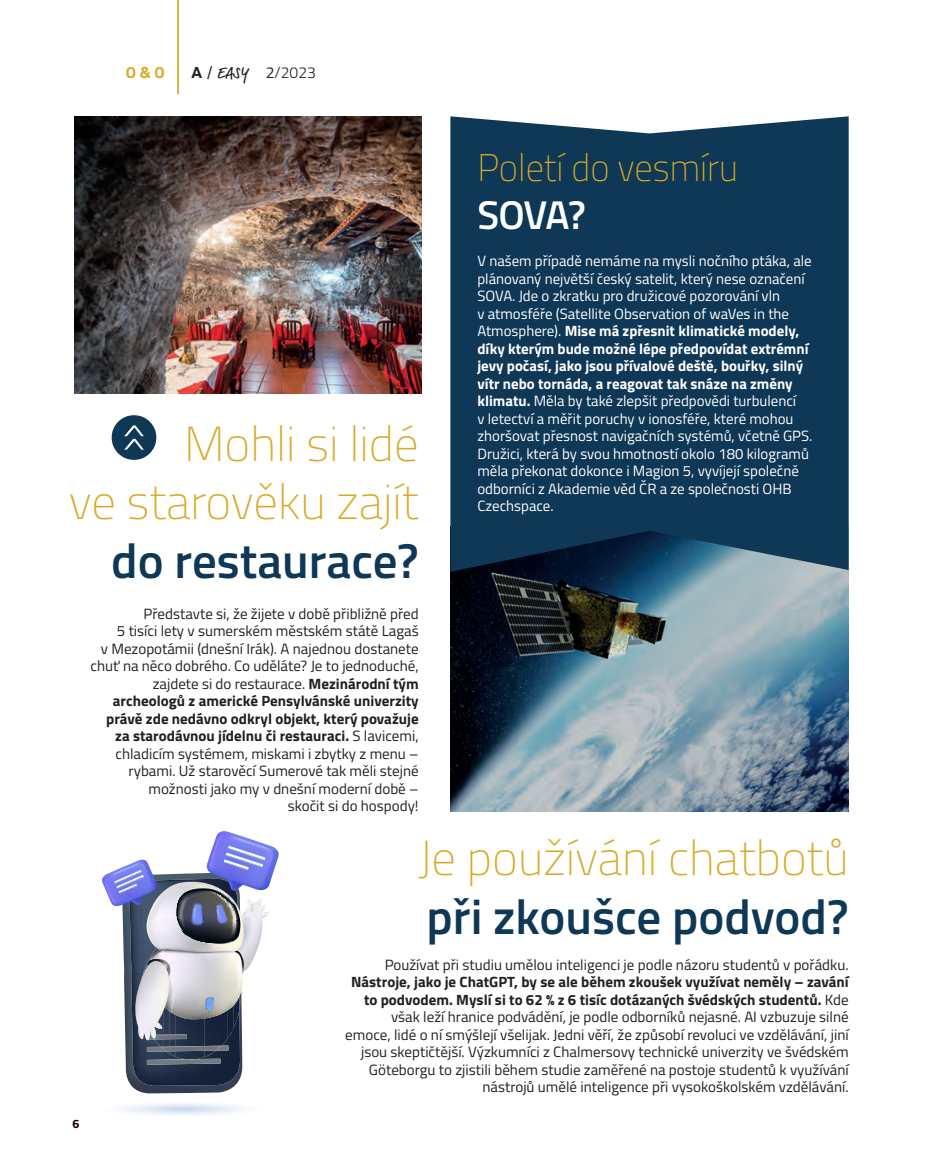
<style>
.page{position:relative;width:943px;height:1166px;background:#fff}
.page>*{position:absolute;margin:0;border:0;box-sizing:border-box;transform-origin:0 0}
.Medzititulok{font:100 49px/58.8px "Titillium";color:#d8aa27;text-align:right}
.Medzititulok-2{font:600 49px "Titillium";color:#0f3756}
.Medzititulok-3{font:600 40.25px "Titillium";color:#fff}
.Medzititulok-4{font:100 38.5px "Titillium";color:#d8aa27;scale:.95 1}
.t1{font:300 15.75px "Titillium";color:#231f20}
.t2{font:700 15.75px "Titillium";color:#d8aa27}
.Perex{font:14.88px/17.5px "Titillium";color:#231f20;text-align:right}
.Perex-2{font:14.88px/17.5px "Titillium";color:#fff}
.t3{font:700 12.25px "Titillium";color:#1b0100}
.s1{font-family:"Motiva Sans";font-weight:700}
.s2{font-family:"Motiva Sans";font-weight:400}
.s3{font-family:"Market Pro";font-weight:400}
.s4{font-weight:400}
.s5{font-weight:700}
</style>
<div class="page">
<hr style="left:177px;top:0;width:2px;height:94px;background:#d8aa27">
<svg style="left:121px;top:1103px;width:124px;height:12px"></svg>
<svg style="left:102px;top:831px;width:177px;height:262px"></svg>
<img style="left:450px;top:572px;width:398px;height:240px">
<div style="left:450px;top:116px;width:398px;height:456px;background:#0f3756"></div>
<img style="left:74px;top:116px;width:348px;height:278px">
<svg style="left:112px;top:415px;width:44px;height:45px"></svg>
<p class="t2" style="left:126px;top:60px;width:40px">O &amp; O</p>
<p class="t1" style="left:191px;top:61px;width:126px"><span class="s1">A</span> <span class="s2">/</span> <span class="s3">EASY</span> <span class="s4">2</span>/2023</p>
<p class="Medzititulok" style="left:69px;top:412px;width:351px">Mohli si lidé<br>ve starověku zajít</p>
<p class="Medzititulok-2" style="left:111px;top:524px;width:309px">do restaurace?</p>
<p class="Perex" style="left:91px;top:604px;width:329px">Představte si, že žijete v době přibližně před<br>5 tisíci lety v sumerském městském státě Lagaš<br>v Mezopotámii (dnešní Irák). A najednou dostanete chuť na něco dobrého. Co uděláte? Je to jednoduché, zajdete si do restaurace. <span class="s5">Mezinárodní tým archeologů z americké Pensylvánské univerzity právě zde nedávno odkryl objekt, který považuje za starodávnou jídelnu či restauraci.</span> S lavicemi, chladicím systémem, miskami i zbytky z menu – rybami. Už starověcí Sumerové tak měli stejné možnosti jako my v dnešní moderní době –<br>skočit si do hospody!</p>
<p class="Medzititulok-4" style="left:477px;top:140px;width:276px">Poletí do vesmíru</p>
<p class="Medzititulok-3" style="left:477px;top:185px;width:110px">SOVA?</p>
<p class="Perex-2" style="left:477px;top:252px;width:336px">V našem případě nemáme na mysli nočního ptáka, ale plánovaný největší český satelit, který nese označení SOVA. Jde o zkratku pro družicové pozorování vln<br>v atmosféře (Satellite Observation of waVes in the Atmosphere). <span class="s5">Mise má zpřesnit klimatické modely, díky kterým bude možné lépe předpovídat extrémní jevy počasí, jako jsou přívalové deště, bouřky, silný vítr nebo tornáda, a reagovat tak snáze na změny klimatu.</span> Měla by také zlepšit předpovědi turbulencí<br>v letectví a měřit poruchy v ionosféře, které mohou zhoršovat přesnost navigačních systémů, včetně GPS.<br>Družici, která by svou hmotností okolo 180 kilogramů měla překonat dokonce i Magion 5, vyvíjejí společně odborníci z Akademie věd ČR a ze společnosti OHB Czechspace.</p>
<p class="Medzititulok" style="left:418px;top:826px;width:432px">Je používání chatbotů</p>
<p class="Medzititulok-2" style="left:426px;top:880px;width:423px">při zkoušce podvod?</p>
<p class="t3" style="left:72px;top:1114px;width:8px">6</p>
<p class="Perex" style="left:345px;top:955px;width:505px">Používat při studiu umělou inteligenci je podle názoru studentů v pořádku.<br><span class="s5">Nástroje, jako je ChatGPT, by se ale během zkoušek využívat neměly – zavání to podvodem. Myslí si to 62 % z 6 tisíc dotázaných švédských studentů.</span> Kde však leží hranice podvádění, je podle odborníků nejasné. AI vzbuzuje silné emoce, lidé o ní smýšlejí všelijak. Jedni věří, že způsobí revoluci ve vzdělávání, jiní jsou skeptičtější. Výzkumníci z Chalmersovy technické univerzity ve švédském Göteborgu to zjistili během studie zaměřené na postoje studentů k využívání nástrojů umělé inteligence při vysokoškolském vzdělávání.</p>
</div>
